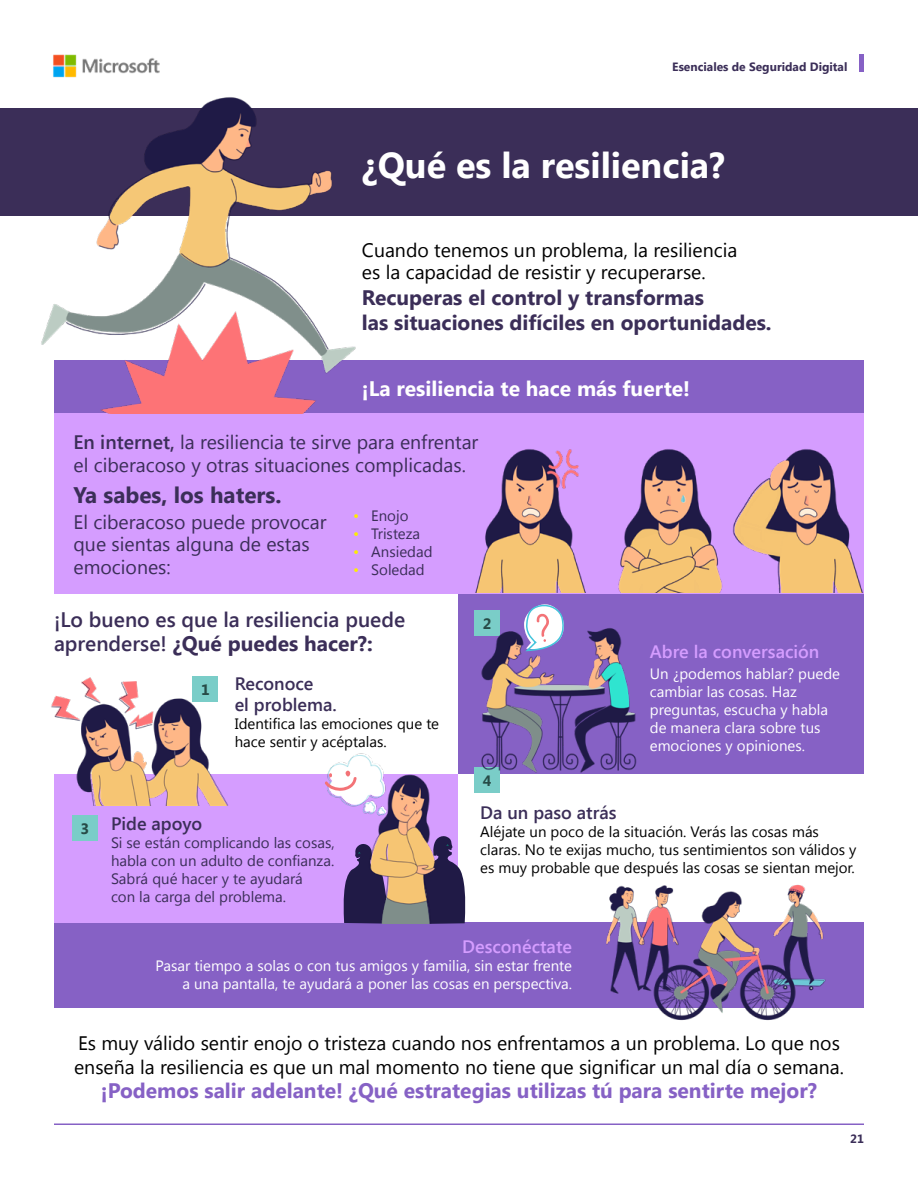
<style>
.page{position:relative;width:918px;height:1188px;background:#fff}
.page>*{position:absolute;margin:0;border:0;box-sizing:border-box;transform-origin:0 0}
.t1{font:700 36px "Segoe UI";color:#fff}
.t2{font:700 22.5px "Segoe UI";color:#3b2e58}
.t3{font:700 21px/25.5px "Segoe UI";color:#3b2e58}
.t4{font:700 21px "Segoe UI";color:#8661c5}
.t5{font:600 21px/24px "Segoe UI";color:#3b2e58}
.t6{font:700 21px "Segoe UI";color:#fff}
.t7{font:19.5px/24px "Segoe UI";color:#000}
.t8{font:19.5px/22.5px "Segoe UI";color:#3b2e58}
.t9{font:600 18px/21px "Segoe UI";color:#3b2e58}
.t10{font:600 18px "Segoe UI";color:#d59dff}
.t11{font:15px/18px "Segoe UI";color:#fff;text-align:right}
.t12{font:15px/18px "Segoe UI";color:#000}
.t13{font:15px/18px "Segoe UI";color:#3b2e58}
.t14{font:700 15px "Segoe UI";color:#274b47}
.t15{font:700 12px "Segoe UI";color:#3b2e58}
.s1{font-weight:600}
.s2{font-weight:700}
.s3{color:#fcee00}
</style>
<div class="page">
<img style="left:53px;top:54px;width:24px;height:3px">
<hr style="left:860px;top:54px;width:4px;height:18px;background:#8661c5">
<div style="left:54px;top:360px;width:810px;height:54px;background:#8661c5"></div>
<div style="left:54px;top:923px;width:810px;height:85px;background:#8661c5"></div>
<div style="left:54px;top:414px;width:810px;height:180px;background:#d59dff"></div>
<img style="left:475px;top:449px;width:388px;height:143px">
<div style="left:54px;top:774px;width:404px;height:149px;background:#d59dff"></div>
<div style="left:458px;top:594px;width:405px;height:180px;background:#8661c5"></div>
<div style="left:474px;top:767px;width:26px;height:26px;background:#7acdc8"></div>
<div style="left:72px;top:816px;width:26px;height:25px;background:#7acdc8"></div>
<div style="left:474px;top:611px;width:26px;height:25px;background:#7acdc8"></div>
<svg style="left:465px;top:896px;width:1px;height:27px"></svg>
<img style="left:327px;top:753px;width:138px;height:171px">
<hr style="left:54px;top:1124px;width:810px;height:1px;background:#8661c5">
<div style="left:0;top:108px;width:918px;height:108px;background:#3b2e58"></div>
<img style="left:41px;top:57px;width:433px;height:357px">
<img style="left:51px;top:676px;width:177px;height:129px">
<img style="left:438px;top:628px;width:199px;height:164px">
<img style="left:586px;top:884px;width:268px;height:137px">
<svg style="left:325px;top:771px;width:32px;height:20px"></svg>
<svg style="left:524px;top:604px;width:42px;height:49px"></svg>
<p class="t15" style="left:672px;top:58px;width:177px">Esenciales de Seguridad Digital</p>
<h1 class="t1" style="left:362px;top:139px;width:365px">¿Qué es la resiliencia?</h1>
<p class="t7" style="left:362px;top:237px;width:377px;line-height:22.5px">Cuando tenemos un problema, la resiliencia es la capacidad de resistir y recuperarse.</p>
<p class="t3" style="left:362px;top:283px;width:411px">Recuperas el control y transformas<br>las situaciones difíciles en oportunidades.</p>
<p class="t6" style="left:362px;top:374px;width:330px">¡La resiliencia te hace más fuerte!</p>
<p class="t8" style="left:74px;top:430px;width:406px"><span class="s1">En internet,</span> la resiliencia te sirve para enfrentar el ciberacoso y otras situaciones complicadas.</p>
<p class="t2" style="left:74px;top:479px;width:210px">Ya sabes, los haters.</p>
<p class="t8" style="left:74px;top:510px;width:254px">El ciberacoso puede provocar que sientas alguna de estas emociones:</p>
<p class="t5" style="left:54px;top:607px;width:353px">¡Lo bueno es que la resiliencia puede aprenderse! <span class="s2">¿Qué puedes hacer?:</span></p>
<p class="t9" style="left:235px;top:672px;width:104px">Reconoce<br>el problema.</p>
<p class="t12" style="left:235px;top:714px;width:206px">Identifica las emociones que te hace sentir y acéptalas.</p>
<p class="t13" style="left:353px;top:506px;width:57px"><span class="s3">•</span> Enojo</p>
<p class="t13" style="left:353px;top:524px;width:68px"><span class="s3">•</span> Tristeza</p>
<p class="t13" style="left:353px;top:542px;width:81px"><span class="s3">•</span> Ansiedad</p>
<p class="t13" style="left:353px;top:560px;width:73px"><span class="s3">•</span> Soledad</p>
<p class="t14" style="left:483px;top:613px;width:10px">2</p>
<p class="t14" style="left:201px;top:679px;width:10px">1</p>
<p class="t14" style="left:483px;top:770px;width:10px">4</p>
<p class="t10" style="left:650px;top:639px;width:171px">Abre la conversación</p>
<p class="t11" style="left:650px;top:664px;width:192px;text-align:left">Un ¿podemos hablar? puede cambiar las cosas. Haz preguntas, escucha y habla de manera clara sobre tus emociones y opiniones.</p>
<p class="t14" style="left:80px;top:818px;width:10px">3</p>
<p class="t9" style="left:111px;top:813px;width:93px">Pide apoyo</p>
<p class="t13" style="left:111px;top:833px;width:225px">Si se están complicando las cosas, habla con un adulto de confianza.<br>Sabrá qué hacer y te ayudará<br>con la carga del problema.</p>
<p class="t9" style="left:480px;top:801px;width:138px">Da un paso atrás</p>
<p class="t12" style="left:480px;top:822px;width:378px">Aléjate un poco de la situación. Verás las cosas más claras. No te exijas mucho, tus sentimientos son válidos y es muy probable que después las cosas se sientan mejor.</p>
<p class="t10" style="left:462px;top:934px;width:111px">Desconéctate</p>
<p class="t11" style="left:156px;top:956px;width:418px">Pasar tiempo a solas o con tus amigos y familia, sin estar frente a una pantalla, te ayudará a poner las cosas en perspectiva.</p>
<p class="t7" style="left:74px;top:1030px;width:771px">Es muy válido sentir enojo o tristeza cuando nos enfrentamos a un problema. Lo que nos enseña la resiliencia es que un mal momento no tiene que significar un mal día o semana.</p>
<p class="t4" style="left:101px;top:1076px;width:718px">¡Podemos salir adelante! ¿Qué estrategias utilizas tú para sentirte mejor?</p>
<p class="t15" style="left:850px;top:1130px;width:15px">21</p>
</div>
